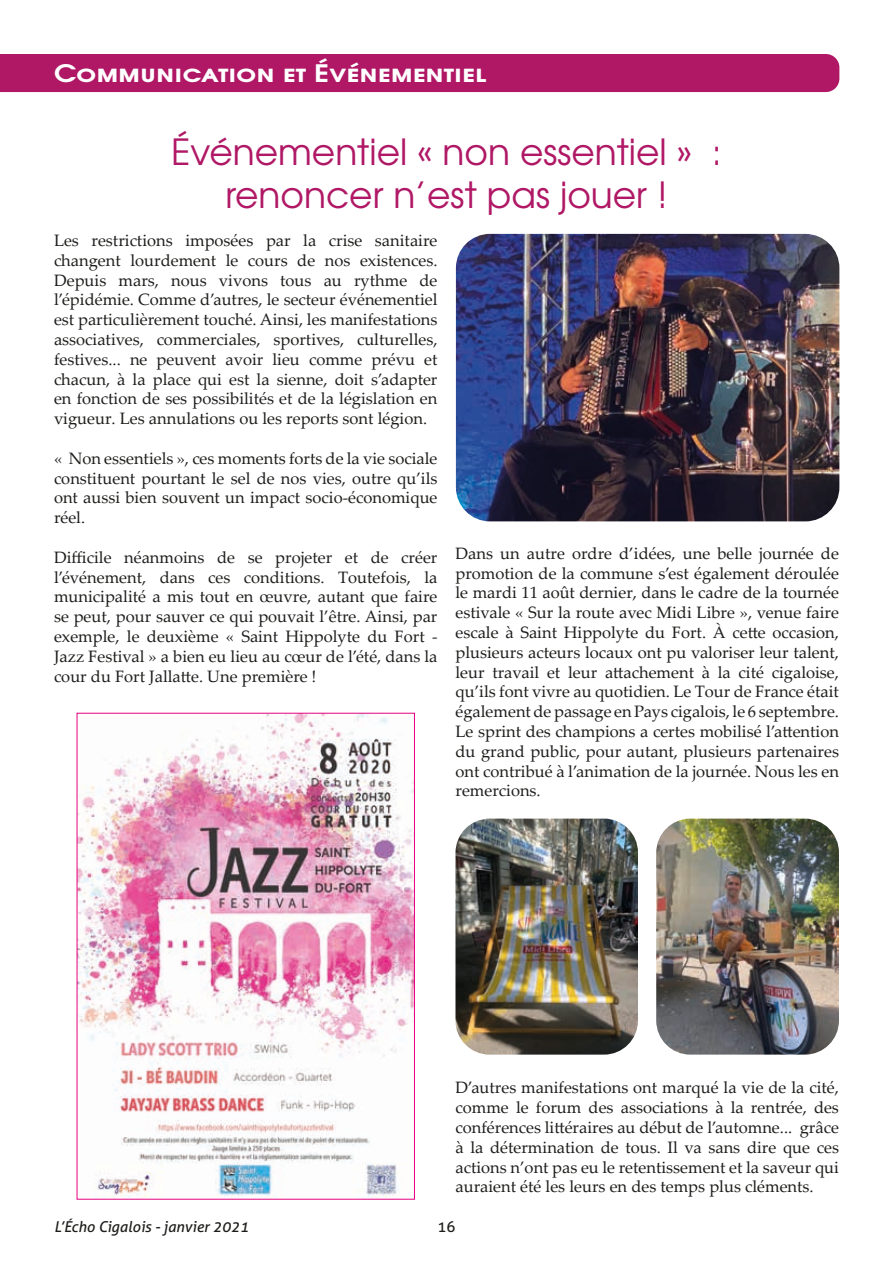
<style>
.page{position:relative;width:893px;height:1263px;background:#fff}
.page>*{position:absolute;margin:0;border:0;box-sizing:border-box;transform-origin:0 0}
.t1{font:36px/43.2px "Te X Gyre Adventor";color:#b01866;text-align:center}
.t2{font:700 24px "Te X Gyre Adventor";color:#fff;scale:1.2 1}
.t3{font:16.5px/19.8px "Palatino Linotype";color:#1d1d1b;text-align:justify}
.t4{font:italic 15px "Aller";color:#1d1d1b}
.t5{font:15px "Aller";color:#1d1d1b}
</style>
<div class="page">
<img style="left:456px;top:234px;width:383px;height:287px">
<div style="left:0;top:54px;width:839px;height:38px;background:#b01866"></div>
<img style="left:455px;top:819px;width:183px;height:235px">
<img style="left:656px;top:819px;width:183px;height:235px">
<img style="left:79px;top:715px;width:334px;height:482px">
<h2 class="t2" style="left:54px;top:52px;width:362px">Communication et Événementiel</h2>
<h1 class="t1" style="left:171px;top:128px;width:552px">Événementiel « non essentiel » : renoncer n’est pas jouer !</h1>
<p class="t3" style="left:54px;top:230px;width:385px">Les restrictions imposées par la crise sanitaire changent lourdement le cours de nos existences.<br>Depuis mars, nous vivons tous au rythme de l’épidémie. Comme d’autres, le secteur événementiel est particulièrement touché. Ainsi, les manifestations associatives, commerciales, sportives, culturelles, festives... ne peuvent avoir lieu comme prévu et chacun, à la place qui est la sienne, doit s’adapter en fonction de ses possibilités et de la législation en vigueur. Les annulations ou les reports sont légion.</p>
<p class="t3" style="left:54px;top:448px;width:385px">« Non essentiels », ces moments forts de la vie sociale constituent pourtant le sel de nos vies, outre qu’ils ont aussi bien souvent un impact socio-économique réel.</p>
<p class="t3" style="left:54px;top:547px;width:385px">Difficile néanmoins de se projeter et de créer l’événement, dans ces conditions. Toutefois, la municipalité a mis tout en œuvre, autant que faire se peut, pour sauver ce qui pouvait l’être. Ainsi, par exemple, le deuxième « Saint Hippolyte du Fort - Jazz Festival » a bien eu lieu au cœur de l’été, dans la cour du Fort Jallatte. Une première !</p>
<p class="t3" style="left:455px;top:543px;width:385px">Dans un autre ordre d’idées, une belle journée de promotion de la commune s’est également déroulée le mardi 11 août dernier, dans le cadre de la tournée estivale « Sur la route avec Midi Libre », venue faire escale à Saint Hippolyte du Fort. À cette occasion, plusieurs acteurs locaux ont pu valoriser leur talent, leur travail et leur attachement à la cité cigaloise, qu’ils font vivre au quotidien. Le Tour de France était également de passage en Pays cigalois, le 6 septembre.<br>Le sprint des champions a certes mobilisé l’attention du grand public, pour autant, plusieurs partenaires ont contribué à l’animation de la journée. Nous les en remercions.</p>
<p class="t3" style="left:455px;top:1077px;width:385px">D’autres manifestations ont marqué la vie de la cité, comme le forum des associations à la rentrée, des conférences littéraires au début de l’automne... grâce à la détermination de tous. Il va sans dire que ces actions n’ont pas eu le retentissement et la saveur qui auraient été les leurs en des temps plus cléments.</p>
<p class="t4" style="left:54px;top:1217px;width:196px">L’Écho Cigalois - janvier 2021</p>
<p class="t5" style="left:437px;top:1217px;width:19px">16</p>
</div>
